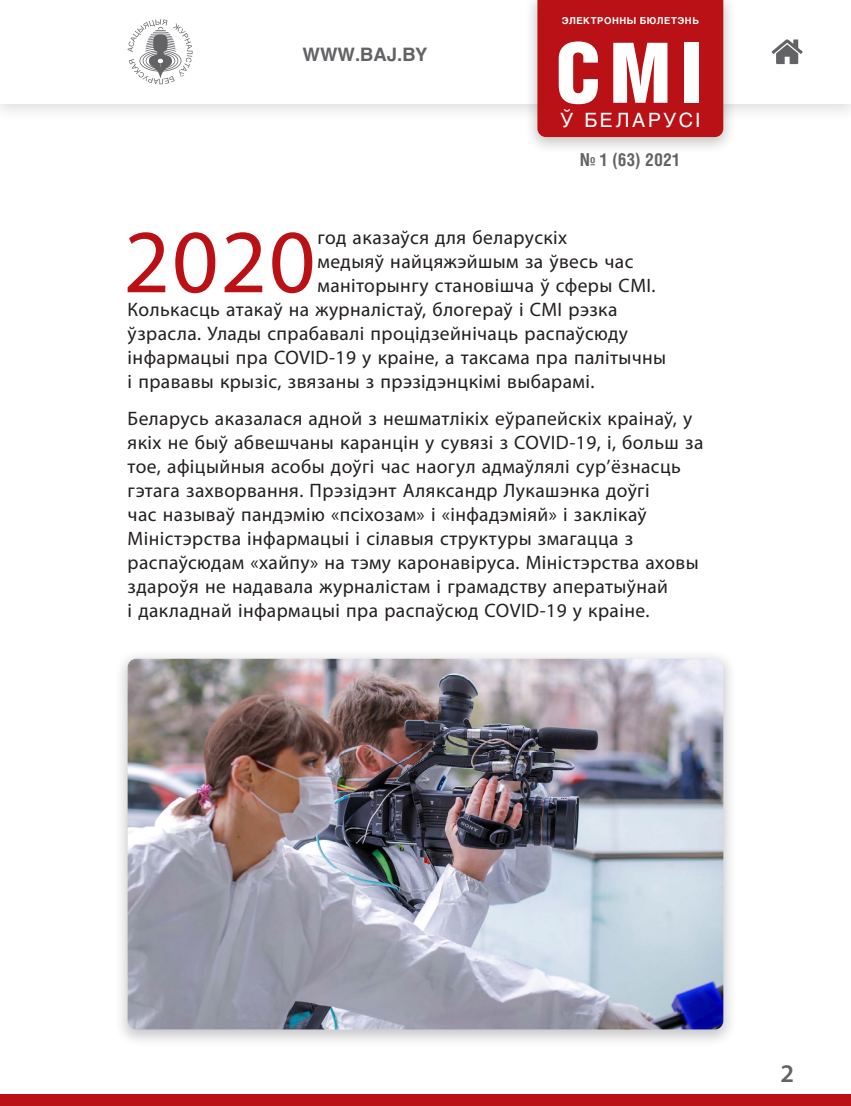
<style>
.page{position:relative;width:851px;height:1106px;background:#fff}
.page>*{position:absolute;margin:0;border:0;box-sizing:border-box;transform-origin:0 0}
.t1{font:90.75px "Myriad Pro";color:#b91115}
.t2{font:83.55px "Helios Cond Black C";color:#fff}
.t3{font:600 25.5px "Myriad Pro";color:#636366}
.t4{font:19.5px/24px "Myriad Pro";letter-spacing:.02em;color:#231f20}
.t5{font:19.5px "Helios C";letter-spacing:.13em;color:#fff}
.t6{font:700 18.3px "Helios C";color:#636366}
.t7{font:700 17.85px "Helios Cond C";color:#636366}
.t8{font:700 9.45px "Helios C";letter-spacing:.06em;color:#fff}
</style>
<div class="page">
<div style="left:0;top:1094px;width:850px;height:12px;background:#b91115"></div>
<div style="left:114px;top:649px;width:623px;height:398px;background:#231f20;opacity:.25"></div>
<img style="left:128px;top:658px;width:595px;height:371px">
<div style="left:0;top:0;width:850px;height:122px;background:#231f20;opacity:.15"></div>
<div style="left:0;top:0;width:850px;height:103px;background:#fff"></div>
<svg style="left:128px;top:19px;width:64px;height:65px"></svg>
<svg style="left:771px;top:39px;width:31px;height:25px"></svg>
<div style="left:523px;top:0;width:213px;height:155px;background:#231f20;opacity:.25"></div>
<div style="left:537px;top:0;width:186px;height:137px;background:#b91115"></div>
<p class="t6" style="left:302px;top:44px;width:126px">WWW.BAJ.BY</p>
<p class="t8" style="left:561px;top:15px;width:139px">ЭЛЕКТРОННЫ БЮЛЕТЭНЬ</p>
<h2 class="t2" style="left:555px;top:25px;width:149px">СМІ</h2>
<p class="t5" style="left:560px;top:109px;width:141px">Ў БЕЛАРУСІ</p>
<p class="t7" style="left:580px;top:149px;width:102px">№ 1 (63) 2021</p>
<h1 class="t1" style="left:123px;top:206px;width:193px">2020</h1>
<p class="t4" style="left:317px;top:225px;width:251px">год аказаўся для беларускіх</p>
<p class="t4" style="left:317px;top:249px;width:317px">медыяў найцяжэйшым за ўвесь час</p>
<p class="t4" style="left:317px;top:273px;width:339px">маніторынгу становішча ў сферы СМІ.</p>
<p class="t4" style="left:128px;top:297px;width:491px">Колькасць атакаў на журналістаў, блогераў і СМІ рэзка</p>
<p class="t4" style="left:128px;top:321px;width:502px">ўзрасла. Улады спрабавалі процідзейнічаць распаўсюду</p>
<p class="t4" style="left:128px;top:345px;width:540px">інфармацыі пра COVID-19 у краіне, а таксама пра палітычны</p>
<p class="t4" style="left:128px;top:369px;width:468px">і прававы крызіс, звязаны з прэзідэнцкімі выбарамі.</p>
<p class="t4" style="left:128px;top:406px;width:577px">Беларусь аказалася адной з нешматлікіх еўрапейскіх краінаў, у якіх не быў абвешчаны каранцін у сувязі з COVID-19, і, больш за тое, афіцыйныя асобы доўгі час наогул адмаўлялі сур’ёзнасць гэтага захворвання. Прэзідэнт Аляксандр Лукашэнка доўгі<br>час называў пандэмію «псіхозам» і «інфадэміяй» і заклікаў Міністэрства інфармацыі і сілавыя структуры змагацца з распаўсюдам «хайпу» на тэму каронавіруса. Міністэрства аховы здароўя не надавала журналістам і грамадству аператыўнай<br>і дакладнай інфармацыі пра распаўсюд COVID-19 у краіне.</p>
<h3 class="t3" style="left:780px;top:1057px;width:15px">2</h3>
</div>
